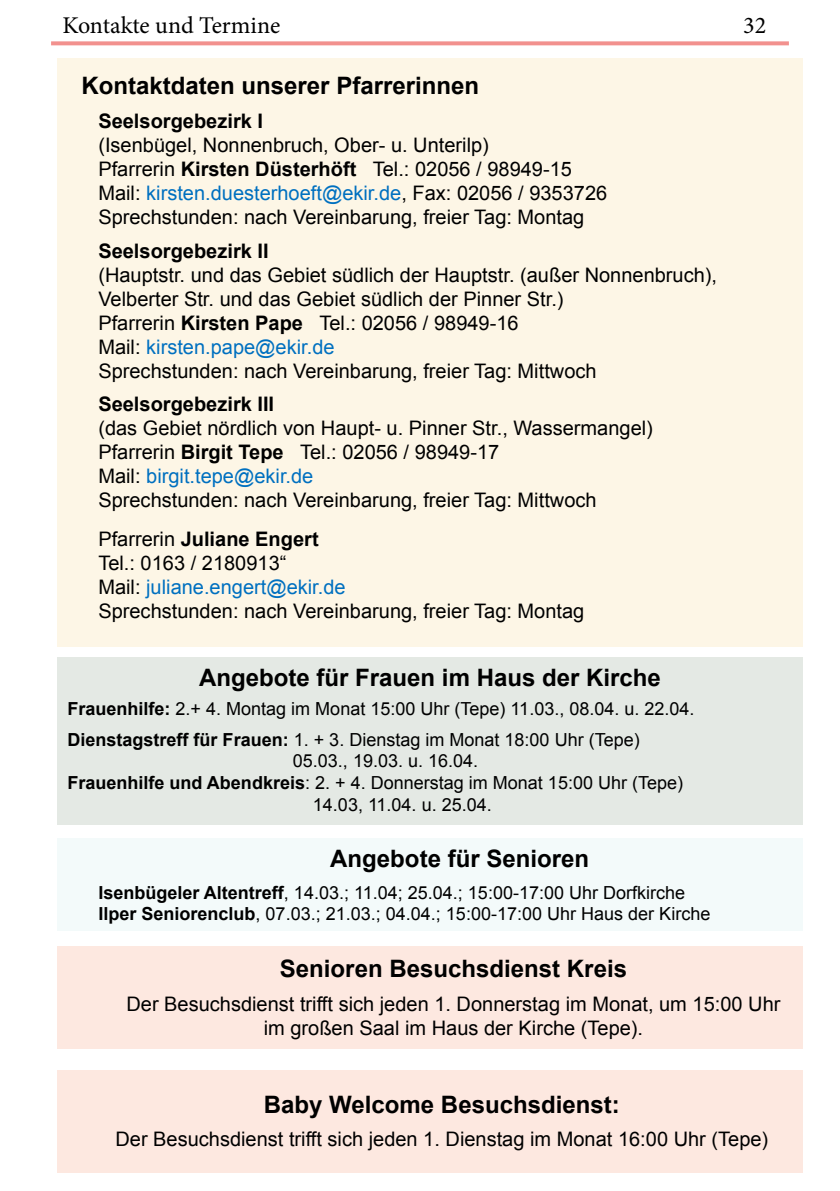
<style>
.page{position:relative;width:840px;height:1191px;background:#fff}
.page>*{position:absolute;margin:0;border:0;box-sizing:border-box;transform-origin:0 0}
.t1{font:700 24px "Arial";color:#000}
.t2{font:24px "Minion Pro";color:#000}
.t3{font:20px/24px "Arial";color:#000}
.t4{font:700 20px "Arial";color:#000}
.t5{font:18px/31.2px "Arial";color:#000}
.s1{font-weight:700}
.s2{color:#0070c0}
</style>
<div class="page">
<svg style="left:51px;top:41px;width:737px;height:4px;background:#f39b98"></svg>
<div style="left:57px;top:58px;width:744px;height:588px;background:#fdf6e6"></div>
<div style="left:57px;top:838px;width:744px;height:92px;background:#f3fafa"></div>
<div style="left:57px;top:946px;width:744px;height:102px;background:#fde8e0"></div>
<div style="left:57px;top:1070px;width:744px;height:102px;background:#fde8e0"></div>
<div style="left:57px;top:656px;width:744px;height:168px;background:#e4e9e4"></div>
<p class="t2" style="left:62px;top:9px;width:219px">Kontakte und Termine</p>
<p class="t2" style="left:742px;top:9px;width:25px">32</p>
<p class="t1" style="left:81px;top:70px;width:399px">Kontaktdaten unserer Pfarrerinnen</p>
<p class="t4" style="left:98px;top:108px;width:166px">Seelsorgebezirk I</p>
<p class="t3" style="left:98px;top:133px;width:510px">(Isenbügel, Nonnenbruch, Ober- u. Unterilp)<br>Pfarrerin <span class="s1">Kirsten Düsterhöft</span> Tel.: 02056 / 98949-15<br>Mail: <span class="s2">kirsten.duesterhoeft@ekir.de</span>, Fax: 02056 / 9353726<br>Sprechstunden: nach Vereinbarung, freier Tag: Montag</p>
<p class="t4" style="left:98px;top:237px;width:172px">Seelsorgebezirk II</p>
<p class="t3" style="left:98px;top:263px;width:620px">(Hauptstr. und das Gebiet südlich der Hauptstr. (außer Nonnenbruch), Velberter Str. und das Gebiet südlich der Pinner Str.)<br>Pfarrerin <span class="s1">Kirsten Pape</span> Tel.: 02056 / 98949-16<br>Mail: <span class="s2">kirsten.pape@ekir.de<br></span>Sprechstunden: nach Vereinbarung, freier Tag: Mittwoch</p>
<p class="t4" style="left:98px;top:391px;width:177px">Seelsorgebezirk III</p>
<p class="t3" style="left:98px;top:416px;width:555px">(das Gebiet nördlich von Haupt- u. Pinner Str., Wassermangel)<br>Pfarrerin <span class="s1">Birgit Tepe</span> Tel.: 02056 / 98949-17<br>Mail: <span class="s2">birgit.tepe@ekir.de<br></span>Sprechstunden: nach Vereinbarung, freier Tag: Mittwoch</p>
<p class="t3" style="left:98px;top:527px;width:487px">Pfarrerin <span class="s1">Juliane Engert<br></span>Tel.: 0163 / 2180913“<br>Mail: <span class="s2">juliane.engert@ekir.de<br></span>Sprechstunden: nach Vereinbarung, freier Tag: Montag</p>
<p class="t1" style="left:199px;top:661px;width:463px">Angebote für Frauen im Haus der Kirche</p>
<p class="t5" style="left:67px;top:693px;width:628px"><span class="s1">Frauenhilfe:</span> 2.+ 4. Montag im Monat 15:00 Uhr (Tepe) 11.03., 08.04. u. 22.04.<br><span class="s1">Dienstagstreff für Frauen:</span> 1. + 3. Dienstag im Monat 18:00 Uhr (Tepe)</p>
<p class="t5" style="left:293px;top:745px;width:187px">05.03., 19.03. u. 16.04.</p>
<p class="t5" style="left:67px;top:767px;width:617px"><span class="s1">Frauenhilfe und Abendkreis</span>: 2. + 4. Donnerstag im Monat 15:00 Uhr (Tepe)</p>
<p class="t5" style="left:313px;top:789px;width:180px">14.03, 11.04. u. 25.04.</p>
<p class="t1" style="left:330px;top:843px;width:260px">Angebote für Senioren</p>
<p class="t5" style="left:98px;top:881px;width:613px;line-height:21.6px"><span class="s1">Isenbügeler Altentreff</span>, 14.03.; 11.04; 25.04.; 15:00-17:00 Uhr Dorfkirche<br><span class="s1">Ilper Seniorenclub</span>, 07.03.; 21.03.; 04.04.; 15:00-17:00 Uhr Haus der Kirche</p>
<p class="t1" style="left:280px;top:953px;width:348px">Senioren Besuchsdienst Kreis</p>
<p class="t3" style="left:126px;top:992px;width:655px;text-align:center">Der Besuchsdienst trifft sich jeden 1. Donnerstag im Monat, um 15:00 Uhr im großen Saal im Haus der Kirche (Tepe).</p>
<p class="t1" style="left:264px;top:1088px;width:357px">Baby Welcome Besuchsdienst:</p>
<p class="t3" style="left:115px;top:1127px;width:654px">Der Besuchsdienst trifft sich jeden 1. Dienstag im Monat 16:00 Uhr (Tepe)</p>
</div>
